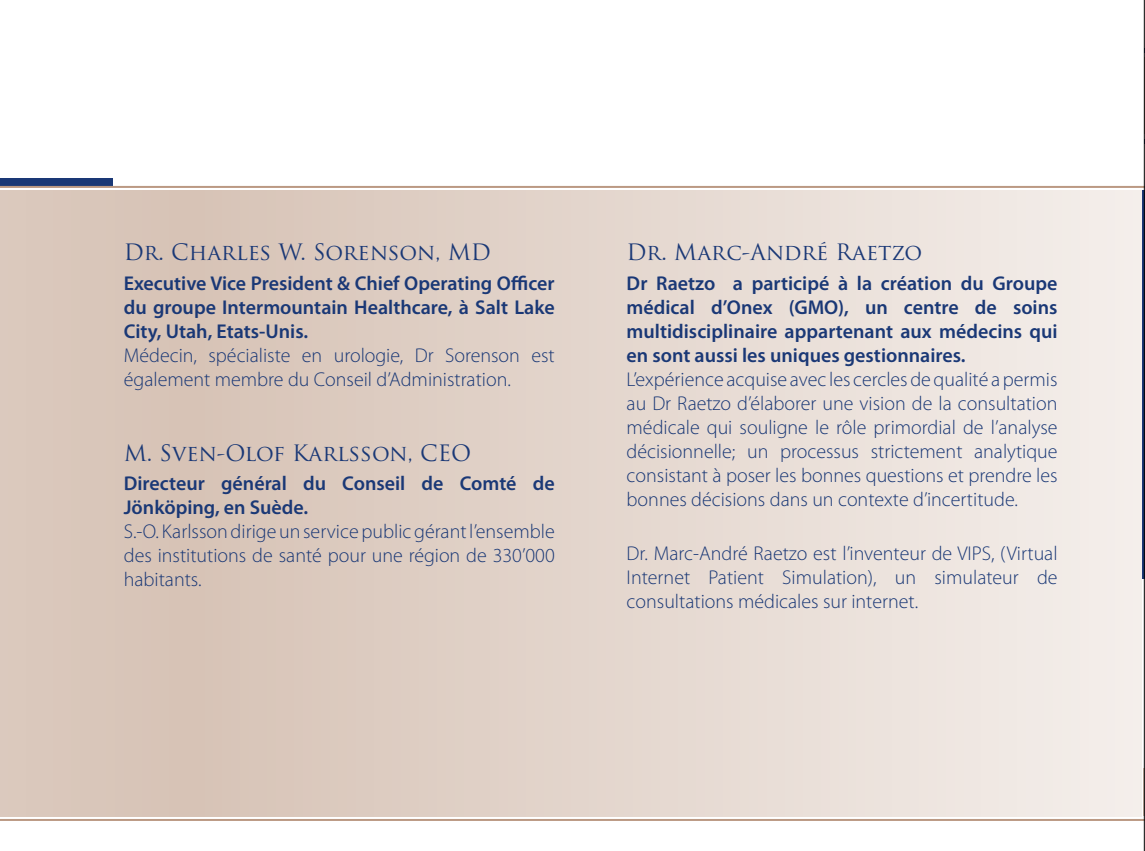
<style>
.page{position:relative;width:1145px;height:851px;background:#fff}
.page>*{position:absolute;margin:0;border:0;box-sizing:border-box;transform-origin:0 0}
.t1{font:22px "Trajan Pro";color:#1a3876}
.t2{font:300 20px/24px "Myriad Pro";color:#1a3876;text-align:justify}
.t3{font:600 20px/24px "Myriad Pro";color:#1a3876;text-align:justify}
</style>
<div class="page">
<svg style="left:1141px;top:190px;width:3px;height:388px"></svg>
<hr style="left:1143px;top:768px;width:2px;height:47px;background:#d2bcad">
<div style="left:0;top:178px;width:113px;height:8px;background:#1a3876"></div>
<div style="left:0;top:190px;width:1141px;height:626px;background:linear-gradient(to right,#d4bfb1,#f3ede9)"></div>
<hr style="left:0;top:186px;width:1145px;height:2px;background:#bb9983">
<hr style="left:0;top:818px;width:1145px;height:2px;background:#bb9983">
<svg style="left:1143px;top:48px;width:1px;height:96px"></svg>
<hr style="left:1144px;top:0;width:1px;height:850px;background:#000">
<p class="t1" style="left:124px;top:238px;width:369px">Dr. Charles W. Sorenson, MD</p>
<p class="t3" style="left:124px;top:271px;width:432px">Executive Vice President &amp; Chief Operating Officer du groupe Intermountain Healthcare, à Salt Lake City, Utah, Etats-Unis.</p>
<p class="t2" style="left:124px;top:343px;width:432px">Médecin, spécialiste en urologie, Dr Sorenson est également membre du Conseil d’Administration.</p>
<p class="t1" style="left:124px;top:438px;width:349px">M. Sven-Olof Karlsson, CEO</p>
<p class="t3" style="left:124px;top:471px;width:432px">Directeur général du Conseil de Comté de<br>Jönköping, en Suède.</p>
<p class="t2" style="left:124px;top:519px;width:432px">S.-O. Karlsson dirige un service public gérant l’ensemble des institutions de santé pour une région de 330’000 habitants.</p>
<p class="t1" style="left:626px;top:238px;width:297px">Dr. Marc-André Raetzo</p>
<p class="t3" style="left:626px;top:271px;width:432px">Dr Raetzo a participé à la création du Groupe médical d’Onex (GMO), un centre de soins multidisciplinaire appartenant aux médecins qui en sont aussi les uniques gestionnaires.</p>
<p class="t2" style="left:626px;top:367px;width:432px">L’expérience acquise avec les cercles de qualité a permis au Dr Raetzo d’élaborer une vision de la consultation médicale qui souligne le rôle primordial de l’analyse décisionnelle; un processus strictement analytique consistant à poser les bonnes questions et prendre les bonnes décisions dans un contexte d’incertitude.</p>
<p class="t2" style="left:626px;top:541px;width:432px">Dr. Marc-André Raetzo est l’inventeur de VIPS, (Virtual Internet Patient Simulation), un simulateur de consultations médicales sur internet.</p>
</div>
